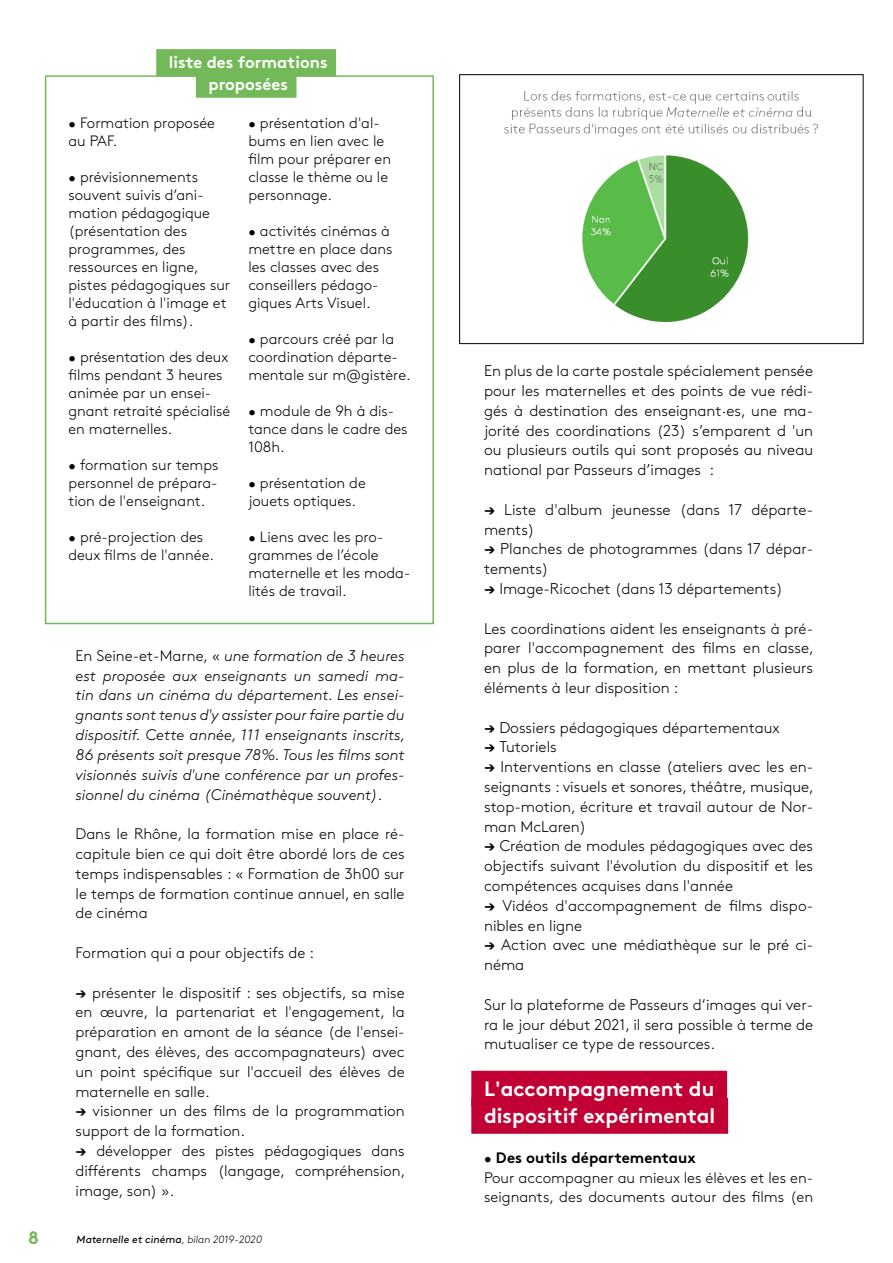
<style>
.page{position:relative;width:893px;height:1263px;background:#fff}
.page>*{position:absolute;margin:0;border:0;box-sizing:border-box;transform-origin:0 0}
.t1{font:700 20.7px/27px "Brown Std";color:#fff}
.t2{font:700 18px "Brown Std";color:#74b959}
.t3{font:700 16.5px/21.6px "Brown Std";color:#fff;text-align:center}
.t4{font:300 15.45px/19.8px "Brown Std";color:#000;text-align:justify}
.t5{font:300 15.3px/19.8px "Brown Std";color:#000;text-align:justify}
.t6{font:italic 300 15.3px/19.8px "Brown Std";color:#000;text-align:justify}
.t7{font:300 15.15px/19.8px "Brown Std";color:#000}
.t8{font:300 15px/18px "Brown Std";color:#000}
.t9{font:10.5px "Brown Std";color:#000}
.s1{font-style:italic;font-size:14.85px}
.s2{font-style:normal}
.s3{font-weight:700}
.s4{font-weight:300}
.s5{font-style:italic}
</style>
<div class="page">
<div style="left:45px;top:75px;width:389px;height:549px;border:2px solid #74b959"></div>
<div style="left:156px;top:49px;width:180px;height:27px;background:#74b959"></div>
<div style="left:196px;top:71px;width:100px;height:27px;background:#74b959"></div>
<div style="left:471px;top:1071px;width:256px;height:36px;background:#c30034"></div>
<div style="left:471px;top:1098px;width:257px;height:36px;background:#c30034"></div>
<img style="left:504px;top:90px;width:314px;height:233px">
<div style="left:459px;top:74px;width:404px;height:270px;border:1px solid #000"></div>
<p class="t3" style="left:169px;top:52px;width:160px">liste des formations proposées</p>
<p class="t8" style="left:68px;top:114px;width:148px"><span class="s1">•</span> Formation proposée au PAF.</p>
<p class="t8" style="left:68px;top:168px;width:163px"><span class="s1">•</span> prévisionnements souvent suivis d’ani&shy;mation pédagogique (présentation des programmes, des ressources en ligne, pistes pédagogiques sur l'éducation à l'image et à partir des films).</p>
<p class="t8" style="left:68px;top:348px;width:163px"><span class="s1">•</span> présentation des deux films pendant 3 heures animée par un ensei&shy;gnant retraité spécialisé en maternelles.</p>
<p class="t8" style="left:68px;top:456px;width:152px;text-align:justify"><span class="s1">•</span> formation sur temps personnel de prépara&shy;tion de l'enseignant.</p>
<p class="t8" style="left:68px;top:528px;width:147px"><span class="s1">•</span> pré-projection des deux films de l'année.</p>
<p class="t8" style="left:248px;top:114px;width:144px"><span class="s1">•</span> présentation d'al&shy;bums en lien avec le film pour préparer en classe le thème ou le personnage.</p>
<p class="t8" style="left:248px;top:222px;width:146px"><span class="s1">•</span> activités cinémas à mettre en place dans les classes avec des conseillers pédago&shy;giques Arts Visuel.</p>
<p class="t8" style="left:248px;top:330px;width:164px"><span class="s1">•</span> parcours créé par la coordination départe&shy;mentale sur m@gistère.</p>
<p class="t8" style="left:248px;top:402px;width:161px"><span class="s1">•</span> module de 9h à dis&shy;tance dans le cadre des<br>108h.</p>
<p class="t8" style="left:248px;top:474px;width:119px"><span class="s1">•</span> présentation de jouets optiques.</p>
<p class="t8" style="left:248px;top:528px;width:163px"><span class="s1">•</span> Liens avec les pro&shy;grammes de l’école maternelle et les moda&shy;lités de travail.</p>
<p class="t6" style="left:76px;top:646px;width:331px"><span class="s2">En Seine-et-Marne, «</span> une formation de 3 heures est proposée aux enseignants un samedi ma&shy;tin dans un cinéma du département. Les ensei&shy;gnants sont tenus d'y assister pour faire partie du dispositif. Cette année, 111 enseignants inscrits, 86 présents soit presque 78%. Tous les films sont visionnés suivis d'une conférence par un profes&shy;sionnel du cinéma (Cinémathèque souvent).</p>
<p class="t5" style="left:76px;top:824px;width:331px">Dans le Rhône, la formation mise en place ré&shy;capitule bien ce qui doit être abordé lors de ces temps indispensables : « Formation de 3h00 sur le temps de formation continue annuel, en salle de cinéma</p>
<p class="t5" style="left:76px;top:943px;width:240px">Formation qui a pour objectifs de :</p>
<p class="t5" style="left:76px;top:982px;width:331px"><span class="s3">→</span> présenter le dispositif : ses objectifs, sa mise en œuvre, la partenariat et l'engagement, la préparation en amont de la séance (de l'ensei&shy;gnant, des élèves, des accompagnateurs) avec un point spécifique sur l'accueil des élèves de maternelle en salle.</p>
<p class="t5" style="left:76px;top:1101px;width:331px"><span class="s3">→</span> visionner un des films de la programmation support de la formation.</p>
<p class="t5" style="left:76px;top:1141px;width:331px"><span class="s3">→</span> développer des pistes pédagogiques dans différents champs (langage, compréhension, image, son) ».</p>
<p class="t2" style="left:28px;top:1227px;width:12px">8</p>
<p class="t9" style="left:76px;top:1233px;width:189px">Maternelle et cinéma<span class="s4">, bilan 2019-2020</span></p>
<p class="t4" style="left:484px;top:361px;width:331px">En plus de la carte postale spécialement pensée pour les maternelles et des points de vue rédi&shy;gés à destination des enseignant·es, une ma&shy;jorité des coordinations (23) s’emparent d 'un ou plusieurs outils qui sont proposés au niveau national par Passeurs d’images :</p>
<p class="t4" style="left:484px;top:500px;width:331px"><span class="s3">→</span> Liste d'album jeunesse (dans 17 départe&shy;ments)</p>
<p class="t4" style="left:484px;top:539px;width:331px"><span class="s3">→</span> Planches de photogrammes (dans 17 dépar&shy;tements)</p>
<p class="t4" style="left:484px;top:579px;width:300px"><span class="s3">→</span> Image-Ricochet (dans 13 départements)</p>
<p class="t4" style="left:484px;top:619px;width:331px">Les coordinations aident les enseignants à pré&shy;parer l'accompagnement des films en classe, en plus de la formation, en mettant plusieurs éléments à leur disposition :</p>
<p class="t4" style="left:484px;top:718px;width:297px"><span class="s3">→</span> Dossiers pédagogiques départementaux</p>
<p class="t4" style="left:484px;top:737px;width:74px"><span class="s3">→</span> Tutoriels</p>
<p class="t4" style="left:484px;top:757px;width:331px"><span class="s3">→</span> Interventions en classe (ateliers avec les en&shy;seignants : visuels et sonores, théâtre, musique, stop-motion, écriture et travail autour de Nor&shy;man McLaren)</p>
<p class="t4" style="left:484px;top:836px;width:331px"><span class="s3">→</span> Création de modules pédagogiques avec des objectifs suivant l'évolution du dispositif et les compétences acquises dans l'année</p>
<p class="t4" style="left:484px;top:896px;width:331px"><span class="s3">→</span> Vidéos d'accompagnement de films dispo&shy;nibles en ligne</p>
<p class="t4" style="left:484px;top:935px;width:331px"><span class="s3">→</span> Action avec une médiathèque sur le pré ci&shy;néma</p>
<p class="t4" style="left:484px;top:995px;width:331px">Sur la plateforme de Passeurs d’images qui ver&shy;ra le jour début 2021, il sera possible à terme de mutualiser ce type de ressources.</p>
<h1 class="t1" style="left:484px;top:1075px;width:233px">L'accompagnement du dispositif expérimental</h1>
<p class="t7" style="left:484px;top:1148px;width:331px"><span class="s5">•</span> <span class="s3">Des outils départementaux<br></span>Pour accompagner au mieux les élèves et les en&shy;seignants, des documents autour des films (en</p>
</div>
